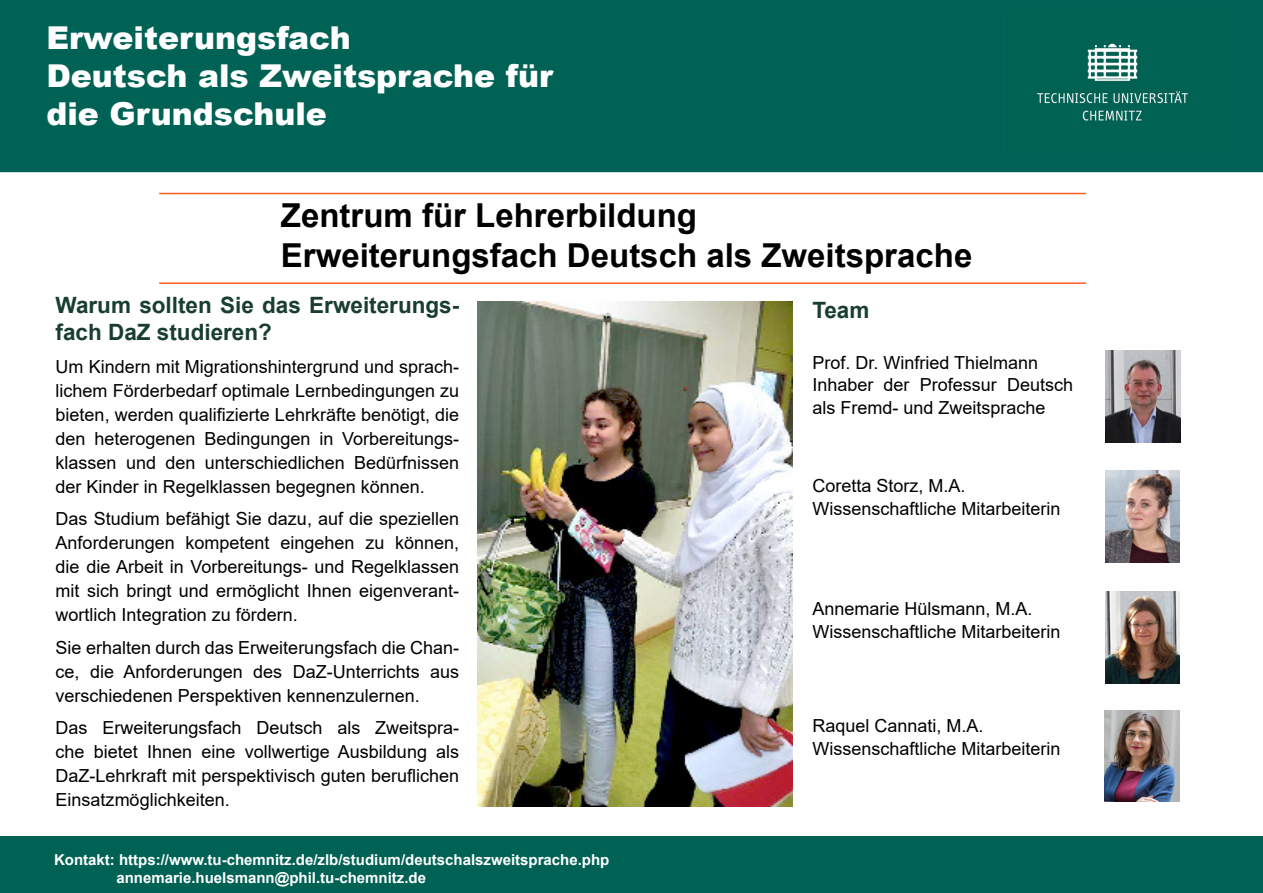
<style>
.page{position:relative;width:1263px;height:893px;background:#fff}
.page>*{position:absolute;margin:0;border:0;box-sizing:border-box;transform-origin:0 0}
.t1{font:700 33px/39.6px "Arial";color:#000}
.t2{font:900 31.5px/37.8px "Arial";color:#fff}
.t3{font:700 22.5px/27px "Arial";color:#193e31}
.t4{font:18px/24px "Arial";color:#000;text-align:justify}
.t5{font:700 15px/18px "Arial";color:#fff}
</style>
<div class="page">
<div style="left:0;top:0;width:1263px;height:172px;background:#006254"></div>
<hr style="left:159px;top:282px;width:927px;height:2px;background:#ff5c20">
<hr style="left:159px;top:193px;width:927px;height:1px;background:#ff5c20">
<img style="left:477px;top:301px;width:316px;height:506px">
<img style="left:1106px;top:350px;width:74px;height:92px">
<img style="left:1106px;top:591px;width:74px;height:92px">
<img style="left:1106px;top:471px;width:74px;height:92px">
<img style="left:1104px;top:711px;width:76px;height:90px">
<div style="left:0;top:836px;width:1263px;height:57px;background:#006254"></div>
<img style="left:1004px;top:10px;width:216px;height:144px">
<h2 class="t2" style="left:46px;top:18px;width:508px">Erweiterungsfach<br>Deutsch als Zweitsprache für die Grundschule</h2>
<h1 class="t1" style="left:281px;top:196px;width:693px">Zentrum für Lehrerbildung<br>Erweiterungsfach Deutsch als Zweitsprache</h1>
<p class="t3" style="left:56px;top:292px;width:405px">Warum sollten Sie das Erweiterungs&shy;fach DaZ studieren?</p>
<p class="t4" style="left:56px;top:354px;width:405px">Um Kindern mit Migrationshintergrund und sprach&shy;lichem Förderbedarf optimale Lernbedingungen zu bieten, werden qualifizierte Lehrkräfte benötigt, die den heterogenen Bedingungen in Vorbereitungs&shy;klassen und den unterschiedlichen Bedürfnissen der Kinder in Regelklassen begegnen können.</p>
<p class="t4" style="left:56px;top:507px;width:405px">Das Studium befähigt Sie dazu, auf die speziellen Anforderungen kompetent eingehen zu können, die die Arbeit in Vorbereitungs- und Regelklassen mit sich bringt und ermöglicht Ihnen eigenverant&shy;wortlich Integration zu fördern.</p>
<p class="t4" style="left:56px;top:635px;width:405px">Sie erhalten durch das Erweiterungsfach die Chan&shy;ce, die Anforderungen des DaZ-Unterrichts aus verschiedenen Perspektiven kennenzulernen.</p>
<p class="t4" style="left:56px;top:716px;width:405px">Das Erweiterungsfach Deutsch als Zweitspra&shy;che bietet Ihnen eine vollwertige Ausbildung als DaZ-Lehrkraft mit perspektivisch guten beruflichen Einsatzmöglichkeiten.</p>
<p class="t3" style="left:812px;top:297px;width:59px">Team</p>
<p class="t4" style="left:812px;top:351px;width:262px;line-height:22.5px;text-align:left">Prof. Dr. Winfried Thielmann<br>Inhaber der Professur Deutsch als Fremd- und Zweitsprache</p>
<p class="t4" style="left:812px;top:474px;width:250px;line-height:22.5px">Coretta Storz, M.A.<br>Wissenschaftliche Mitarbeiterin</p>
<p class="t4" style="left:812px;top:598px;width:250px;line-height:22.5px">Annemarie Hülsmann, M.A.<br>Wissenschaftliche Mitarbeiterin</p>
<p class="t4" style="left:812px;top:715px;width:250px;line-height:22.5px">Raquel Cannati, M.A.<br>Wissenschaftliche Mitarbeiterin</p>
<p class="t5" style="left:116px;top:851px;width:495px;text-indent:-62px">Kontakt: https://www.tu-chemnitz.de/zlb/studium/deutschalszweitsprache.php annemarie.huelsmann@phil.tu-chemnitz.de</p>
</div>
